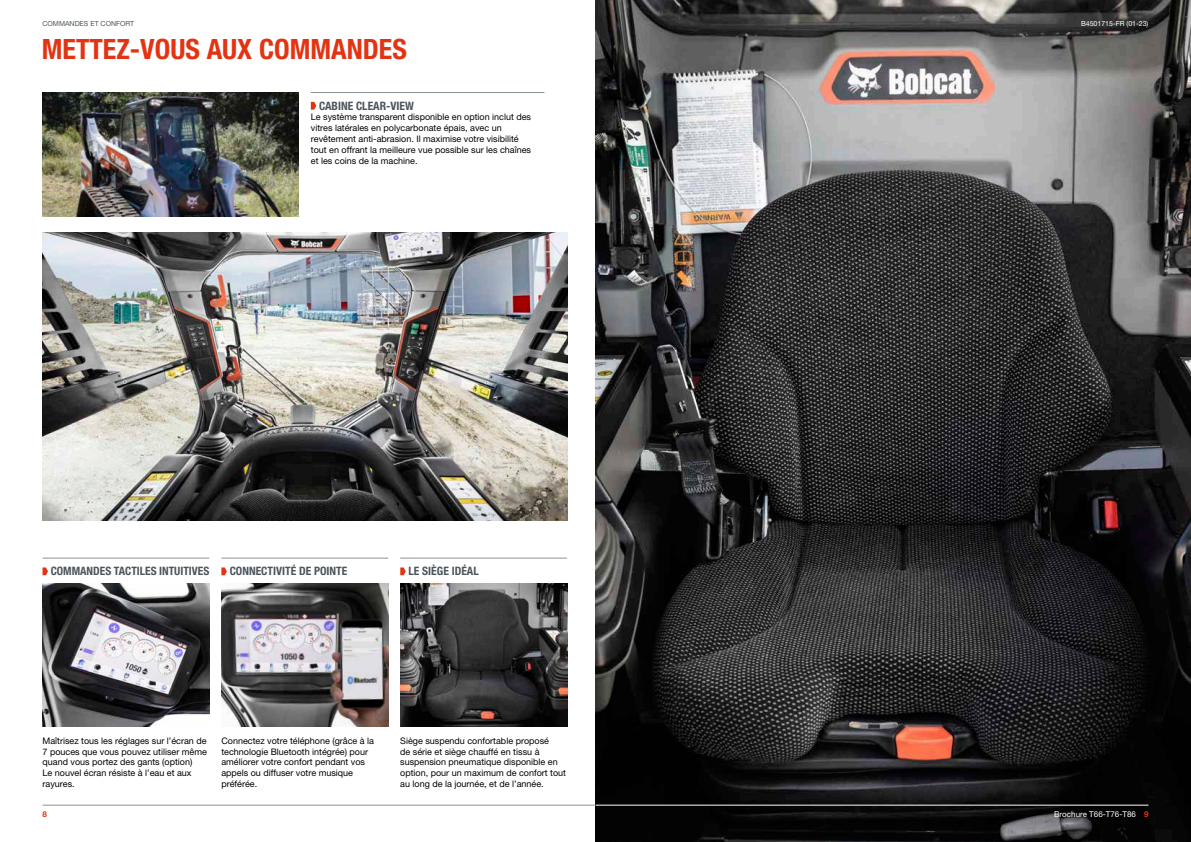
<style>
.page{position:relative;width:1191px;height:842px;background:#fff}
.page>*{position:absolute;margin:0;border:0;box-sizing:border-box;transform-origin:0 0}
.t1{font:700 condensed 28px "Helvetica Neue LT Pro";color:#e43312}
.t2{font:700 condensed 11.6px "Helvetica Neue LT Pro";color:#4c555c}
.t3{font:9px/10.8px "Helvetica Neue LT Pro";color:#000}
.t4{font:8px "Helvetica Neue LT Pro";color:#fff}
.t5{font:700 8px "Helvetica Neue LT Pro";color:#e43312}
.t6{font:7px "Helvetica Neue LT Pro";color:#fff}
.t7{font:7px "Helvetica Neue LT Pro";color:#4c555c}
.s1{font-weight:700;color:#e43312}
</style>
<div class="page">
<hr style="left:43px;top:805px;width:1105px;height:1px;background:#8b9296">
<img style="left:43px;top:233px;width:524px;height:287px">
<img style="left:595px;top:0;width:596px;height:842px">
<hr style="left:595px;top:805px;width:553px;height:1px;background:#fff">
<img style="left:43px;top:92px;width:256px;height:124px">
<img style="left:221px;top:583px;width:167px;height:143px">
<img style="left:400px;top:583px;width:167px;height:143px">
<img style="left:43px;top:583px;width:166px;height:143px">
<hr style="left:311px;top:92px;width:233px;height:1px;background:#8b9296">
<svg style="left:311px;top:102px;width:5px;height:8px"></svg>
<hr style="left:221px;top:558px;width:167px;height:1px;background:#8b9296">
<svg style="left:221px;top:567px;width:6px;height:8px"></svg>
<hr style="left:400px;top:558px;width:167px;height:1px;background:#8b9296">
<svg style="left:400px;top:567px;width:6px;height:8px"></svg>
<hr style="left:43px;top:558px;width:166px;height:1px;background:#8b9296">
<svg style="left:43px;top:567px;width:5px;height:8px"></svg>
<p class="t7" style="left:43px;top:19px;width:93px">COMMANDES ET CONFORT</p>
<h1 class="t1" style="left:42px;top:32px;width:366px">METTEZ-VOUS AUX COMMANDES</h1>
<p class="t2" style="left:319px;top:98px;width:96px">CABINE CLEAR-VIEW</p>
<p class="t3" style="left:311px;top:112px;width:222px">Le système transparent disponible en option inclut des vitres latérales en polycarbonate épais, avec un revêtement anti-abrasion. Il maximise votre visibilité tout en offrant la meilleure vue possible sur les chaînes et les coins de la machine.</p>
<p class="t2" style="left:51px;top:564px;width:160px">COMMANDES TACTILES INTUITIVES</p>
<p class="t2" style="left:230px;top:564px;width:119px">CONNECTIVITÉ DE POINTE</p>
<p class="t2" style="left:408px;top:564px;width:72px">LE SIÈGE IDÉAL</p>
<p class="t3" style="left:43px;top:735px;width:166px">Maîtrisez tous les réglages sur l’écran de<br>7 pouces que vous pouvez utiliser même quand vous portez des gants (option)<br>Le nouvel écran résiste à l’eau et aux rayures.</p>
<p class="t3" style="left:221px;top:735px;width:154px">Connectez votre téléphone (grâce à la technologie Bluetooth intégrée) pour améliorer votre confort pendant vos appels ou diffuser votre musique préférée.</p>
<p class="t3" style="left:400px;top:735px;width:167px">Siège suspendu confortable proposé<br>de série et siège chauffé en tissu à suspension pneumatique disponible en option, pour un maximum de confort tout au long de la journée, et de l’année.</p>
<p class="t6" style="left:1081px;top:19px;width:69px">B4501715-FR (01-23)</p>
<p class="t5" style="left:43px;top:809px;width:6px">8</p>
<p class="t4" style="left:1054px;top:810px;width:96px">Brochure T66-T76-T86 <span class="s1">9</span></p>
</div>
